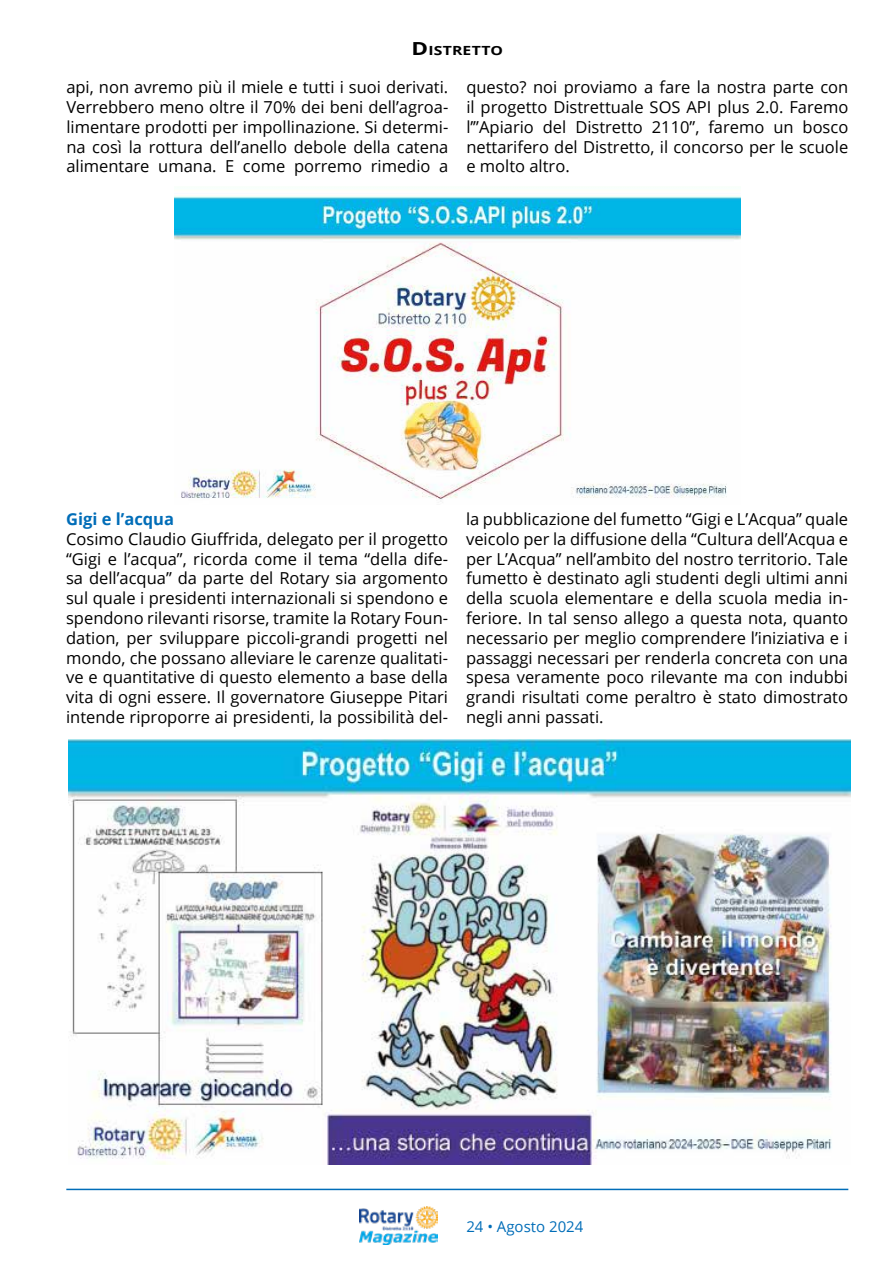
<style>
.page{position:relative;width:893px;height:1263px;background:#fff}
.page>*{position:absolute;margin:0;border:0;box-sizing:border-box;transform-origin:0 0}
.t1{font:16.5px/19.8px "Open Sans";color:#000;text-align:justify}
.t2{font:700 16.5px "Open Sans";color:#006db8}
.t3{font:15px "Open Sans";color:#006db8}
.t4{font:700 12.6px "Open Sans";letter-spacing:.015em;color:#000;scale:1.25 1}
.s1{font-size:18px}
</style>
<div class="page">
<img style="left:359px;top:1206px;width:78px;height:39px">
<hr style="left:66px;top:1189px;width:782px;height:1px;background:#006db8">
<img style="left:175px;top:196px;width:565px;height:306px">
<img style="left:68px;top:740px;width:782px;height:424px">
<p class="t4" style="left:412px;top:42px;width:75px"><span class="s1">D</span>ISTRETTO</p>
<p class="t1" style="left:66px;top:77px;width:383px">api, non avremo più il miele e tutti i suoi derivati.<br>Verrebbero meno oltre il 70% dei beni dell’agroa&shy;limentare prodotti per impollinazione. Si determi&shy;na così la rottura dell’anello debole della catena alimentare umana. E come porremo rimedio a</p>
<p class="t1" style="left:466px;top:77px;width:384px">questo? noi proviamo a fare la nostra parte con il progetto Distrettuale SOS API plus 2.0. Faremo l’”Apiario del Distretto 2110”, faremo un bosco nettarifero del Distretto, il concorso per le scuole e molto altro.</p>
<p class="t2" style="left:66px;top:507px;width:109px">Gigi e l’acqua</p>
<p class="t1" style="left:66px;top:528px;width:383px">Cosimo Claudio Giuffrida, delegato per il progetto “Gigi e l’acqua”, ricorda come il tema “della dife&shy;sa dell’acqua” da parte del Rotary sia argomento sul quale i presidenti internazionali si spendono e spendono rilevanti risorse, tramite la Rotary Foun&shy;dation, per sviluppare piccoli-grandi progetti nel mondo, che possano alleviare le carenze qualitati&shy;ve e quantitative di questo elemento a base della vita di ogni essere. Il governatore Giuseppe Pitari intende riproporre ai presidenti, la possibilità del-</p>
<p class="t1" style="left:466px;top:509px;width:383px">la pubblicazione del fumetto “Gigi e L’Acqua” quale veicolo per la diffusione della “Cultura dell’Acqua e per L’Acqua” nell’ambito del nostro territorio. Tale fumetto è destinato agli studenti degli ultimi anni della scuola elementare e della scuola media in&shy;feriore. In tal senso allego a questa nota, quanto necessario per meglio comprendere l’iniziativa e i passaggi necessari per renderla concreta con una spesa veramente poco rilevante ma con indubbi grandi risultati come peraltro è stato dimostrato negli anni passati.</p>
<p class="t3" style="left:466px;top:1216px;width:119px">24 • Agosto 2024</p>
</div>
